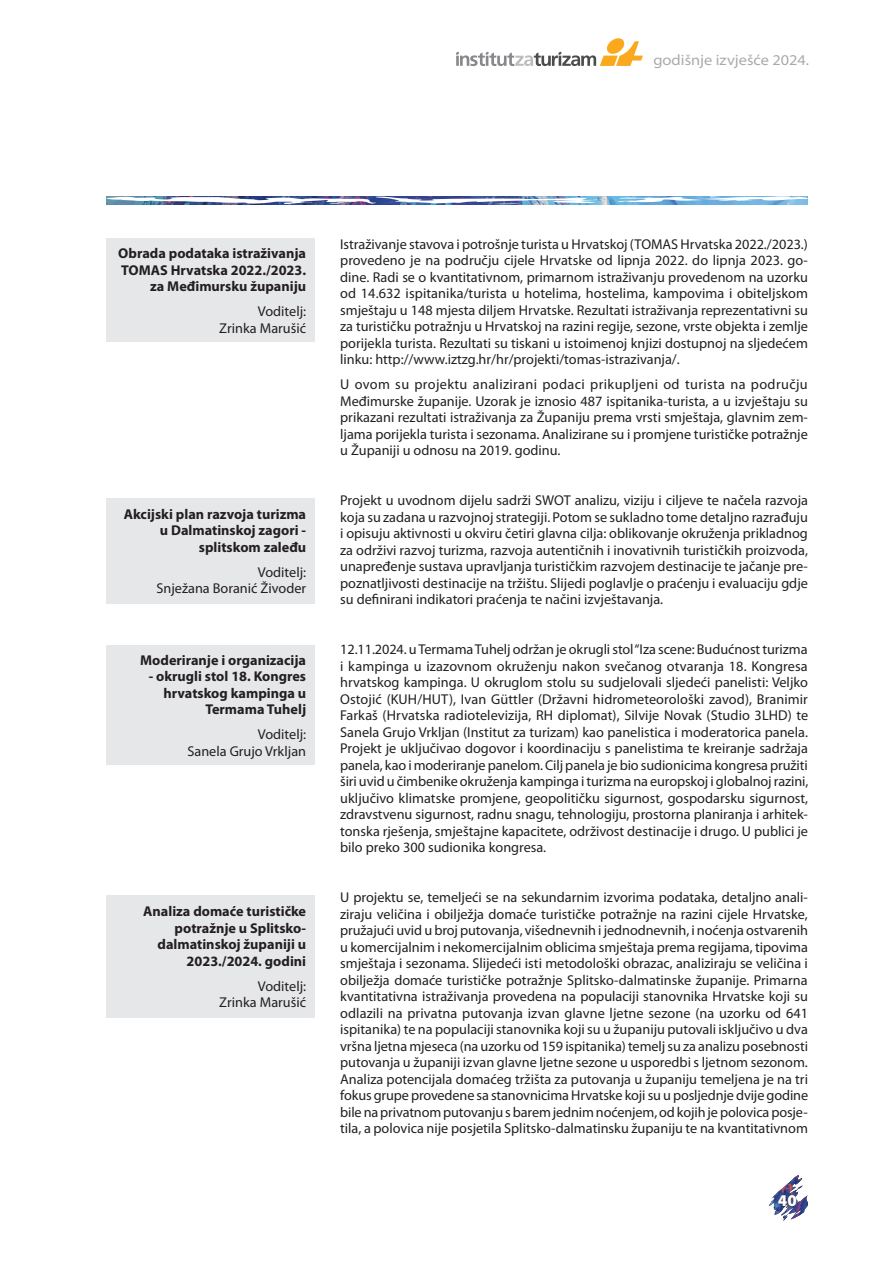
<style>
.page{position:relative;width:893px;height:1263px;background:#fff}
.page>*{position:absolute;margin:0;border:0;box-sizing:border-box;transform-origin:0 0}
.t1{font:900 16.5px "Myriad Pro";color:#fff}
.t2{font:semi-expanded 15px "Myriad Pro";color:#a8a9ad}
.TXT_body{font:14.25px/16.5px "Myriad Pro";color:#231f20;text-align:justify}
.znanstveni_rad{font:700 14.25px/16.5px "Myriad Pro";color:#231f20;text-align:right}
.znanstveni_rad-2{font:14.25px/16.5px "Myriad Pro";color:#231f20;text-align:right}
</style>
<div class="page">
<img style="left:768px;top:1175px;width:40px;height:46px">
<div style="left:776px;top:1193px;width:22px;height:15px;background:#231f20;opacity:.75"></div>
<img style="left:106px;top:196px;width:702px;height:9px">
<svg style="left:456px;top:38px;width:187px;height:28px"></svg>
<div style="left:106px;top:895px;width:209px;height:123px;background:#e6e7e9"></div>
<div style="left:106px;top:498px;width:209px;height:105px;background:#e6e7e9"></div>
<div style="left:106px;top:645px;width:209px;height:119px;background:#e6e7e9"></div>
<div style="left:106px;top:238px;width:209px;height:104px;background:#e6e7e9"></div>
<p class="t2" style="left:653px;top:52px;width:157px">godišnje izvješće 2024.</p>
<p class="znanstveni_rad" style="left:118px;top:245px;width:189px">Obrada podataka istraživanja<br>TOMAS Hrvatska 2022./2023. za Međimursku županiju</p>
<p class="znanstveni_rad-2" style="left:219px;top:303px;width:88px">Voditelj:<br>Zrinka Marušić</p>
<p class="znanstveni_rad" style="left:124px;top:505px;width:184px">Akcijski plan razvoja turizma u Dalmatinskoj zagori - splitskom zaleđu</p>
<p class="znanstveni_rad-2" style="left:157px;top:563px;width:151px">Voditelj:<br>Snježana Boranić Živoder</p>
<p class="znanstveni_rad" style="left:140px;top:651px;width:168px">Moderiranje i organizacija</p>
<p class="znanstveni_rad" style="left:149px;top:667px;width:159px">- okrugli stol 18. Kongres hrvatskog kampinga u<br>Termama Tuhelj</p>
<p class="znanstveni_rad-2" style="left:187px;top:726px;width:120px">Voditelj:<br>Sanela Grujo Vrkljan</p>
<p class="znanstveni_rad" style="left:143px;top:903px;width:164px">Analiza domaće turističke potražnje u Splitsko&shy;dalmatinskoj županiji u<br>2023./2024. godini</p>
<p class="znanstveni_rad-2" style="left:219px;top:977px;width:88px">Voditelj:<br>Zrinka Marušić</p>
<p class="TXT_body" style="left:340px;top:236px;width:469px">Istraživanje stavova i potrošnje turista u Hrvatskoj (TOMAS Hrvatska 2022./2023.) provedeno je na području cijele Hrvatske od lipnja 2022. do lipnja 2023. go&shy;dine. Radi se o kvantitativnom, primarnom istraživanju provedenom na uzorku od 14.632 ispitanika/turista u hotelima, hostelima, kampovima i obiteljskom smještaju u 148 mjesta diljem Hrvatske. Rezultati istraživanja reprezentativni su za turističku potražnju u Hrvatskoj na razini regije, sezone, vrste objekta i zemlje porijekla turista. Rezultati su tiskani u istoimenoj knjizi dostupnoj na sljedećem linku: http://www.iztzg.hr/hr/projekti/tomas-istrazivanja/.</p>
<p class="TXT_body" style="left:340px;top:376px;width:469px">U ovom su projektu analizirani podaci prikupljeni od turista na području Međimurske županije. Uzorak je iznosio 487 ispitanika-turista, a u izvještaju su prikazani rezultati istraživanja za Županiju prema vrsti smještaja, glavnim zem&shy;ljama porijekla turista i sezonama. Analizirane su i promjene turističke potražnje u Županiji u odnosu na 2019. godinu.</p>
<p class="TXT_body" style="left:340px;top:492px;width:469px">Projekt u uvodnom dijelu sadrži SWOT analizu, viziju i ciljeve te načela razvoja koja su zadana u razvojnoj strategiji. Potom se sukladno tome detaljno razrađuju i opisuju aktivnosti u okviru četiri glavna cilja: oblikovanje okruženja prikladnog za održivi razvoj turizma, razvoja autentičnih i inovativnih turističkih proizvoda, unapređenje sustava upravljanja turističkim razvojem destinacije te jačanje pre&shy;poznatljivosti destinacije na tržištu. Slijedi poglavlje o praćenju i evaluaciju gdje su definirani indikatori praćenja te načini izvještavanja.</p>
<p class="TXT_body" style="left:340px;top:641px;width:470px">12.11.2024. u Termama Tuhelj održan je okrugli stol “Iza scene: Budućnost turizma i kampinga u izazovnom okruženju nakon svečanog otvaranja 18. Kongresa hrvatskog kampinga. U okruglom stolu su sudjelovali sljedeći panelisti: Veljko Ostojić (KUH/HUT), Ivan Güttler (Državni hidrometeorološki zavod), Branimir Farkaš (Hrvatska radiotelevizija, RH diplomat), Silvije Novak (Studio 3LHD) te Sanela Grujo Vrkljan (Institut za turizam) kao panelistica i moderatorica panela.<br>Projekt je uključivao dogovor i koordinaciju s panelistima te kreiranje sadržaja panela, kao i moderiranje panelom. Cilj panela je bio sudionicima kongresa pružiti širi uvid u čimbenike okruženja kampinga i turizma na europskoj i globalnoj razini, uključivo klimatske promjene, geopolitičku sigurnost, gospodarsku sigurnost, zdravstvenu sigurnost, radnu snagu, tehnologiju, prostorna planiranja i arhitek&shy;tonska rješenja, smještajne kapacitete, održivost destinacije i drugo. U publici je bilo preko 300 sudionika kongresa.</p>
<p class="TXT_body" style="left:340px;top:889px;width:469px">U projektu se, temeljeći se na sekundarnim izvorima podataka, detaljno anali&shy;ziraju veličina i obilježja domaće turističke potražnje na razini cijele Hrvatske, pružajući uvid u broj putovanja, višednevnih i jednodnevnih, i noćenja ostvarenih u komercijalnim i nekomercijalnim oblicima smještaja prema regijama, tipovima smještaja i sezonama. Slijedeći isti metodološki obrazac, analiziraju se veličina i obilježja domaće turističke potražnje Splitsko-dalmatinske županije. Primarna kvantitativna istraživanja provedena na populaciji stanovnika Hrvatske koji su odlazili na privatna putovanja izvan glavne ljetne sezone (na uzorku od 641 ispitanika) te na populaciji stanovnika koji su u županiju putovali isključivo u dva vršna ljetna mjeseca (na uzorku od 159 ispitanika) temelj su za analizu posebnosti putovanja u županiji izvan glavne ljetne sezone u usporedbi s ljetnom sezonom.<br>Analiza potencijala domaćeg tržišta za putovanja u županiju temeljena je na tri fokus grupe provedene sa stanovnicima Hrvatske koji su u posljednje dvije godine bile na privatnom putovanju s barem jednim noćenjem, od kojih je polovica posje&shy;tila, a polovica nije posjetila Splitsko-dalmatinsku županiju te na kvantitativnom</p>
<p class="t1" style="left:778px;top:1191px;width:20px">40</p>
</div>
